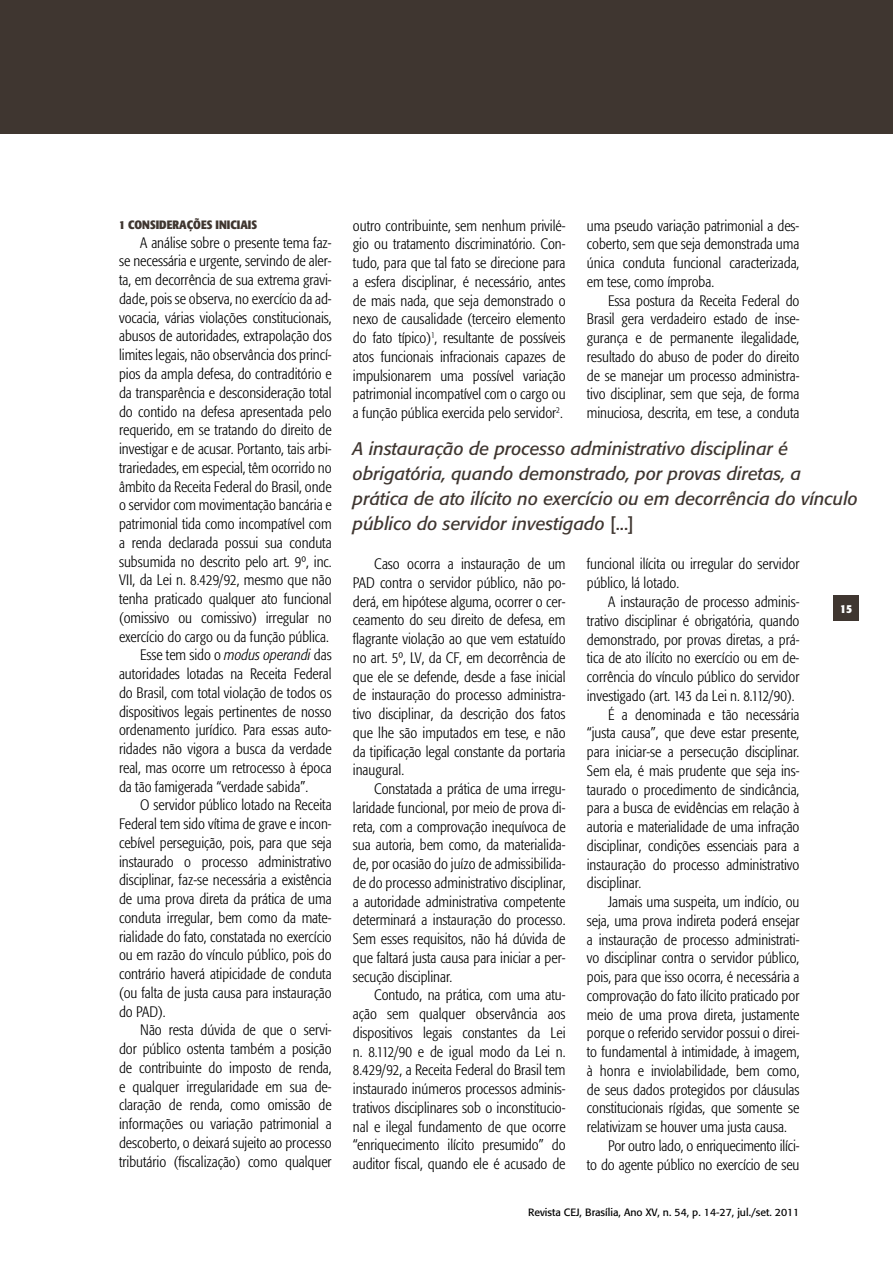
<style>
.page{position:relative;width:893px;height:1263px;background:#fff}
.page>*{position:absolute;margin:0;border:0;box-sizing:border-box;transform-origin:0 0}
.t1{font:italic 18px/24.8px "Formata";color:#3f3630}
.t2{font:300 condensed 15px/18.8px "Formata";color:#000;text-align:justify}
.t3{font:700 condensed 12px "Formata";color:#3f3630}
.t4{font:700 condensed 12px "Formata";color:#fff}
.t5{font:10.5px "Formata";color:#000}
.s1{font-style:italic}
.s2{font-style:normal}
</style>
<div class="page">
<div style="left:833px;top:595px;width:26px;height:26px;background:#3f3630"></div>
<div style="left:0;top:0;width:893px;height:134px;background:#3f3630"></div>
<p class="t3" style="left:119px;top:217px;width:140px">1 CONSIDERAÇÕES INICIAIS</p>
<p class="t2" style="left:140px;top:233px;width:193px">A análise sobre o presente tema faz-</p>
<p class="t2" style="left:119px;top:252px;width:214px">se necessária e urgente, servindo de aler-</p>
<p class="t2" style="left:119px;top:271px;width:214px">ta, em decorrência de sua extrema gravi-</p>
<p class="t2" style="left:119px;top:290px;width:214px">dade, pois se observa, no exercício da ad-</p>
<p class="t2" style="left:119px;top:308px;width:214px">vocacia, várias violações constitucionais,</p>
<p class="t2" style="left:119px;top:327px;width:214px">abusos de autoridades, extrapolação dos</p>
<p class="t2" style="left:119px;top:346px;width:214px">limites legais, não observância dos princí-</p>
<p class="t2" style="left:119px;top:365px;width:214px">pios da ampla defesa, do contraditório e</p>
<p class="t2" style="left:119px;top:383px;width:214px">da transparência e desconsideração total</p>
<p class="t2" style="left:119px;top:402px;width:214px">do contido na defesa apresentada pelo</p>
<p class="t2" style="left:119px;top:421px;width:214px">requerido, em se tratando do direito de</p>
<p class="t2" style="left:119px;top:440px;width:214px">investigar e de acusar. Portanto, tais arbi-</p>
<p class="t2" style="left:119px;top:458px;width:214px">trariedades, em especial, têm ocorrido no</p>
<p class="t2" style="left:119px;top:477px;width:214px">âmbito da Receita Federal do Brasil, onde</p>
<p class="t2" style="left:119px;top:496px;width:214px">o servidor com movimentação bancária e</p>
<p class="t2" style="left:119px;top:515px;width:214px">patrimonial tida como incompatível com</p>
<p class="t2" style="left:119px;top:533px;width:214px">a renda declarada possui sua conduta</p>
<p class="t2" style="left:119px;top:552px;width:214px">subsumida no descrito pelo art. 9º, inc.</p>
<p class="t2" style="left:119px;top:571px;width:214px">VII, da Lei n. 8.429/92, mesmo que não</p>
<p class="t2" style="left:119px;top:590px;width:214px">tenha praticado qualquer ato funcional</p>
<p class="t2" style="left:119px;top:608px;width:214px">(omissivo ou comissivo) irregular no</p>
<p class="t2" style="left:119px;top:627px;width:211px">exercício do cargo ou da função pública.</p>
<p class="t2" style="left:140px;top:646px;width:193px">Esse tem sido o <span class="s1">modus operandi</span> das</p>
<p class="t2" style="left:119px;top:665px;width:214px">autoridades lotadas na Receita Federal</p>
<p class="t2" style="left:119px;top:683px;width:214px">do Brasil, com total violação de todos os</p>
<p class="t2" style="left:119px;top:702px;width:214px">dispositivos legais pertinentes de nosso</p>
<p class="t2" style="left:119px;top:721px;width:214px">ordenamento jurídico. Para essas auto-</p>
<p class="t2" style="left:119px;top:740px;width:214px">ridades não vigora a busca da verdade</p>
<p class="t2" style="left:119px;top:758px;width:214px">real, mas ocorre um retrocesso à época</p>
<p class="t2" style="left:119px;top:777px;width:191px">da tão famigerada “verdade sabida”.</p>
<p class="t2" style="left:140px;top:796px;width:193px">O servidor público lotado na Receita</p>
<p class="t2" style="left:119px;top:815px;width:214px">Federal tem sido vítima de grave e incon-</p>
<p class="t2" style="left:119px;top:833px;width:214px">cebível perseguição, pois, para que seja</p>
<p class="t2" style="left:119px;top:852px;width:214px">instaurado o processo administrativo</p>
<p class="t2" style="left:119px;top:871px;width:214px">disciplinar, faz-se necessária a existência</p>
<p class="t2" style="left:119px;top:890px;width:214px">de uma prova direta da prática de uma</p>
<p class="t2" style="left:119px;top:908px;width:214px">conduta irregular, bem como da mate-</p>
<p class="t2" style="left:119px;top:927px;width:214px">rialidade do fato, constatada no exercício</p>
<p class="t2" style="left:119px;top:946px;width:214px">ou em razão do vínculo público, pois do</p>
<p class="t2" style="left:119px;top:965px;width:214px">contrário haverá atipicidade de conduta</p>
<p class="t2" style="left:119px;top:983px;width:214px">(ou falta de justa causa para instauração</p>
<p class="t2" style="left:119px;top:1002px;width:48px">do PAD).</p>
<p class="t2" style="left:140px;top:1021px;width:193px">Não resta dúvida de que o servi-</p>
<p class="t2" style="left:119px;top:1040px;width:214px">dor público ostenta também a posição</p>
<p class="t2" style="left:119px;top:1058px;width:214px">de contribuinte do imposto de renda,</p>
<p class="t2" style="left:119px;top:1077px;width:214px">e qualquer irregularidade em sua de-</p>
<p class="t2" style="left:119px;top:1096px;width:214px">claração de renda, como omissão de</p>
<p class="t2" style="left:119px;top:1115px;width:214px">informações ou variação patrimonial a</p>
<p class="t2" style="left:119px;top:1133px;width:214px">descoberto, o deixará sujeito ao processo</p>
<p class="t2" style="left:119px;top:1152px;width:214px">tributário (fiscalização) como qualquer</p>
<p class="t2" style="left:353px;top:216px;width:214px">outro contribuinte, sem nenhum privilé&shy;gio ou tratamento discriminatório. Con&shy;tudo, para que tal fato se direcione para a esfera disciplinar, é necessário, antes de mais nada, que seja demonstrado o nexo de causalidade (terceiro elemento do fato típico)<sup>1</sup>, resultante de possíveis atos funcionais infracionais capazes de impulsionarem uma possível variação patrimonial incompatível com o cargo ou a função pública exercida pelo servidor<sup>2</sup>.</p>
<p class="t2" style="left:587px;top:216px;width:214px">uma pseudo variação patrimonial a des&shy;coberto, sem que seja demonstrada uma única conduta funcional caracterizada, em tese, como ímproba.</p>
<p class="t2" style="left:587px;top:291px;width:214px;text-indent:21px">Essa postura da Receita Federal do Brasil gera verdadeiro estado de inse&shy;gurança e de permanente ilegalidade, resultado do abuso de poder do direito de se manejar um processo administra&shy;tivo disciplinar, sem que seja, de forma minuciosa, descrita, em tese, a conduta</p>
<p class="t1" style="left:353px;top:437px;width:507px">A instauração de processo administrativo disciplinar é obrigatória, quando demonstrado, por provas diretas, a prática de ato ilícito no exercício ou em decorrência do vínculo público do servidor investigado <span class="s2">[...]</span></p>
<p class="t2" style="left:353px;top:555px;width:214px;text-indent:21px">Caso ocorra a instauração de um PAD contra o servidor público, não po&shy;derá, em hipótese alguma, ocorrer o cer&shy;ceamento do seu direito de defesa, em flagrante violação ao que vem estatuído no art. 5º, LV, da CF, em decorrência de que ele se defende, desde a fase inicial de instauração do processo administra&shy;tivo disciplinar, da descrição dos fatos que lhe são imputados em tese, e não da tipificação legal constante da portaria inaugural.</p>
<p class="t2" style="left:353px;top:780px;width:214px;text-indent:21px">Constatada a prática de uma irregu&shy;laridade funcional, por meio de prova di&shy;reta, com a comprovação inequívoca de sua autoria, bem como, da materialida&shy;de, por ocasião do juízo de admissibilida&shy;de do processo administrativo disciplinar, a autoridade administrativa competente determinará a instauração do processo.<br>Sem esses requisitos, não há dúvida de que faltará justa causa para iniciar a per&shy;secução disciplinar.</p>
<p class="t2" style="left:353px;top:986px;width:214px;text-indent:21px">Contudo, na prática, com uma atu&shy;ação sem qualquer observância aos dispositivos legais constantes da Lei n. 8.112/90 e de igual modo da Lei n.<br>8.429/92, a Receita Federal do Brasil tem instaurado inúmeros processos adminis&shy;trativos disciplinares sob o inconstitucio&shy;nal e ilegal fundamento de que ocorre “enriquecimento ilícito presumido” do auditor fiscal, quando ele é acusado de</p>
<p class="t2" style="left:587px;top:555px;width:214px">funcional ilícita ou irregular do servidor público, lá lotado.</p>
<p class="t2" style="left:608px;top:592px;width:193px">A instauração de processo adminis-</p>
<p class="t2" style="left:587px;top:611px;width:214px">trativo disciplinar é obrigatória, quando</p>
<p class="t2" style="left:587px;top:630px;width:214px">demonstrado, por provas diretas, a prá-</p>
<p class="t2" style="left:587px;top:649px;width:214px">tica de ato ilícito no exercício ou em de-</p>
<p class="t2" style="left:587px;top:667px;width:214px">corrência do vínculo público do servidor</p>
<p class="t2" style="left:587px;top:686px;width:209px">investigado (art. 143 da Lei n. 8.112/90).</p>
<p class="t2" style="left:608px;top:705px;width:193px">É a denominada e tão necessária</p>
<p class="t2" style="left:587px;top:724px;width:214px">“justa causa”, que deve estar presente,</p>
<p class="t2" style="left:587px;top:742px;width:214px">para iniciar-se a persecução disciplinar.</p>
<p class="t2" style="left:587px;top:761px;width:214px">Sem ela, é mais prudente que seja ins-</p>
<p class="t2" style="left:587px;top:780px;width:214px">taurado o procedimento de sindicância,</p>
<p class="t2" style="left:587px;top:799px;width:214px">para a busca de evidências em relação à</p>
<p class="t2" style="left:587px;top:817px;width:214px">autoria e materialidade de uma infração</p>
<p class="t2" style="left:587px;top:836px;width:214px">disciplinar, condições essenciais para a</p>
<p class="t2" style="left:587px;top:855px;width:214px">instauração do processo administrativo</p>
<p class="t2" style="left:587px;top:874px;width:56px">disciplinar.</p>
<p class="t2" style="left:608px;top:892px;width:193px">Jamais uma suspeita, um indício, ou</p>
<p class="t2" style="left:587px;top:911px;width:214px">seja, uma prova indireta poderá ensejar</p>
<p class="t2" style="left:587px;top:930px;width:214px">a instauração de processo administrati-</p>
<p class="t2" style="left:587px;top:949px;width:214px">vo disciplinar contra o servidor público,</p>
<p class="t2" style="left:587px;top:967px;width:214px">pois, para que isso ocorra, é necessária a</p>
<p class="t2" style="left:587px;top:986px;width:214px">comprovação do fato ilícito praticado por</p>
<p class="t2" style="left:587px;top:1005px;width:214px">meio de uma prova direta, justamente</p>
<p class="t2" style="left:587px;top:1024px;width:214px">porque o referido servidor possui o direi-</p>
<p class="t2" style="left:587px;top:1042px;width:214px">to fundamental à intimidade, à imagem,</p>
<p class="t2" style="left:587px;top:1061px;width:214px">à honra e inviolabilidade, bem como,</p>
<p class="t2" style="left:587px;top:1080px;width:214px">de seus dados protegidos por cláusulas</p>
<p class="t2" style="left:587px;top:1099px;width:214px">constitucionais rígidas, que somente se</p>
<p class="t2" style="left:587px;top:1117px;width:202px">relativizam se houver uma justa causa.</p>
<p class="t2" style="left:608px;top:1136px;width:193px">Por outro lado, o enriquecimento ilíci-</p>
<p class="t2" style="left:587px;top:1155px;width:214px">to do agente público no exercício de seu</p>
<p class="t4" style="left:840px;top:601px;width:13px">15</p>
<p class="t5" style="left:528px;top:1206px;width:273px">Revista CEJ, Brasília, Ano XV, n. 54, p. 14-27, jul./set. 2011</p>
</div>
